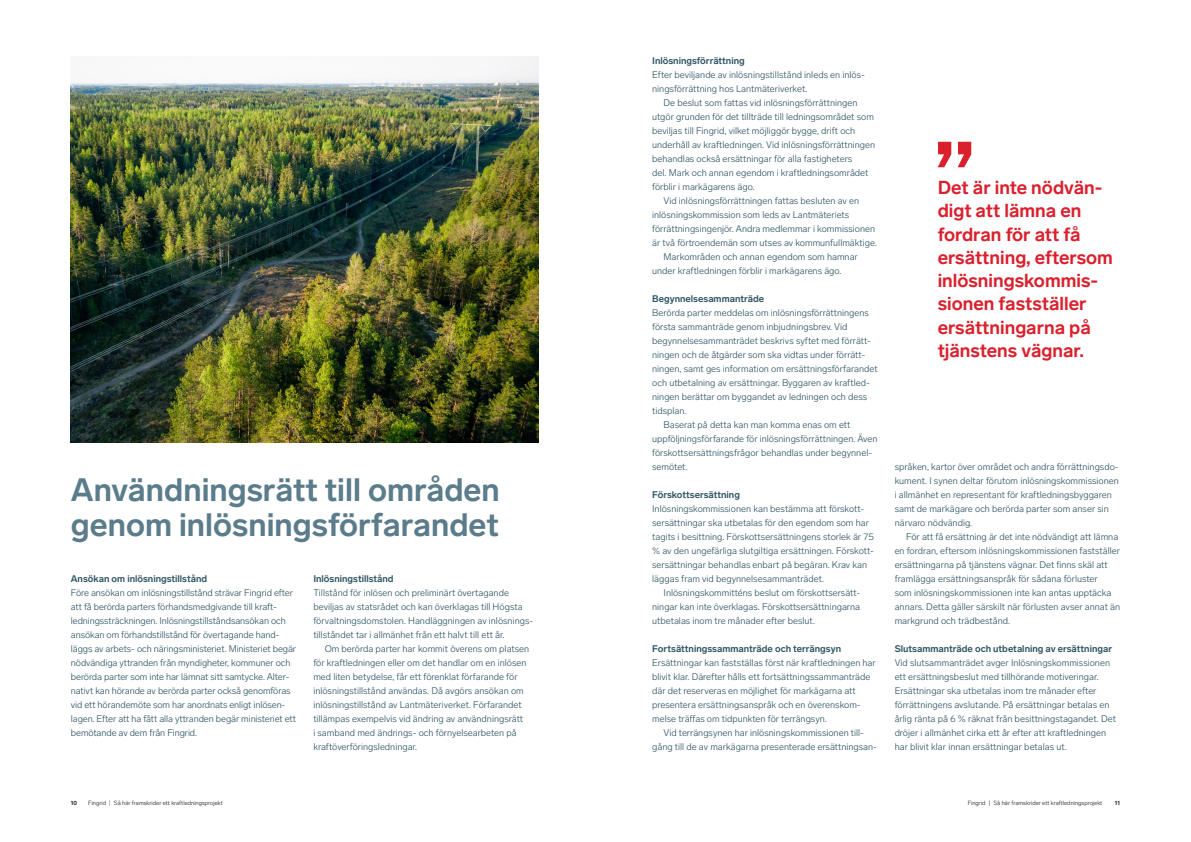
<style>
.page{position:relative;width:1191px;height:842px;background:#fff}
.page>*{position:absolute;margin:0;border:0;box-sizing:border-box;transform-origin:0 0}
.pääotsikko{font:700 32px/35px "Lab Grotesque";color:#5b7c8b}
.nosto{font:700 18.6px/23.3px "Lab Grotesque";color:#da202d}
.leipis{font:300 9.5px/14px "Lab Grotesque";color:#315564}
.leipis_sis{font:300 9.5px/14px "Lab Grotesque";color:#315564}
.väliotsikko{font:700 9.5px "Lab Grotesque";color:#315564}
.t1{font:300 6px "Lab Grotesque";color:#231f20}
.t2{font:700 6px "Lab Grotesque";color:#231f20}
</style>
<div class="page">
<img style="left:71px;top:57px;width:468px;height:386px">
<svg style="left:938px;top:142px;width:33px;height:25px"></svg>
<p class="pääotsikko" style="left:71px;top:472px;width:430px">Användningsrätt till områden genom inlösningsförfarandet</p>
<p class="väliotsikko" style="left:71px;top:573px;width:138px">Ansökan om inlösningstillstånd</p>
<p class="leipis" style="left:71px;top:586px;width:227px">Före ansökan om inlösningstillstånd strävar Fingrid efter att få berörda parters förhandsmedgivande till kraft&shy;ledningssträckningen. Inlösningstillståndsansökan och ansökan om förhandstillstånd för övertagande hand&shy;läggs av arbets- och näringsministeriet. Ministeriet begär nödvändiga yttranden från myndigheter, kommuner och berörda parter som inte har lämnat sitt samtycke. Alter&shy;nativt kan hörande av berörda parter också genomföras vid ett hörandemöte som har anordnats enligt inlösen&shy;lagen. Efter att ha fått alla yttranden begär ministeriet ett bemötande av dem från Fingrid.</p>
<p class="väliotsikko" style="left:313px;top:573px;width:82px">Inlösningstillstånd</p>
<p class="leipis" style="left:313px;top:586px;width:221px">Tillstånd för inlösen och preliminärt övertagande beviljas av statsrådet och kan överklagas till Högsta förvaltningsdomstolen. Handläggningen av inlösnings&shy;tillståndet tar i allmänhet från ett halvt till ett år.</p>
<p class="leipis_sis" style="left:313px;top:642px;width:217px;text-indent:11px">Om berörda parter har kommit överens om platsen för kraftledningen eller om det handlar om en inlösen med liten betydelse, får ett förenklat förfarande för inlösningstillstånd användas. Då avgörs ansökan om inlösningstillstånd av Lantmäteriverket. Förfarandet tillämpas exempelvis vid ändring av användningsrätt<br>i samband med ändrings- och förnyelsearbeten på kraftöverföringsledningar.</p>
<p class="väliotsikko" style="left:652px;top:55px;width:94px">Inlösningsförrättning</p>
<p class="leipis" style="left:652px;top:68px;width:214px">Efter beviljande av inlösningstillstånd inleds en inlös&shy;ningsförrättning hos Lantmäteriverket.</p>
<p class="leipis_sis" style="left:652px;top:96px;width:224px;text-indent:11px">De beslut som fattas vid inlösningsförrättningen utgör grunden för det tillträde till ledningsområdet som beviljas till Fingrid, vilket möjliggör bygge, drift och underhåll av kraftledningen. Vid inlösningsförrättningen behandlas också ersättningar för alla fastigheters<br>del. Mark och annan egendom i kraftledningsområdet förblir i markägarens ägo.</p>
<p class="leipis_sis" style="left:652px;top:194px;width:226px;text-indent:11px">Vid inlösningsförrättningen fattas besluten av en inlösningskommission som leds av Lantmäteriets förrättningsingenjör. Andra medlemmar i kommissionen är två förtroendemän som utses av kommunfullmäktige.</p>
<p class="leipis_sis" style="left:652px;top:250px;width:207px;text-indent:11px">Markområden och annan egendom som hamnar under kraftledningen förblir i markägarens ägo.</p>
<p class="väliotsikko" style="left:652px;top:293px;width:113px">Begynnelsesammanträde</p>
<p class="leipis" style="left:652px;top:306px;width:227px">Berörda parter meddelas om inlösningsförrättningens första sammanträde genom inbjudningsbrev. Vid begynnelsesammanträdet beskrivs syftet med förrätt&shy;ningen och de åtgärder som ska vidtas under förrätt&shy;ningen, samt ges information om ersättningsförfarandet och utbetalning av ersättningar. Byggaren av kraftled&shy;ningen berättar om byggandet av ledningen och dess tidsplan.</p>
<p class="leipis_sis" style="left:652px;top:418px;width:227px;text-indent:11px">Baserat på detta kan man komma enas om ett uppföljningsförfarande för inlösningsförrättningen. Även förskottsersättningsfrågor behandlas under begynnel&shy;semötet.</p>
<p class="väliotsikko" style="left:652px;top:489px;width:89px">Förskottsersättning</p>
<p class="leipis" style="left:652px;top:502px;width:223px">Inlösningskommissionen kan bestämma att förskott&shy;sersättningar ska utbetalas för den egendom som har tagits i besittning. Förskottsersättningens storlek är 75 % av den ungefärliga slutgiltiga ersättningen. Förskott&shy;sersättningar behandlas enbart på begäran. Krav kan läggas fram vid begynnelsesammanträdet.</p>
<p class="leipis_sis" style="left:652px;top:586px;width:210px;text-align:justify;text-indent:11px">Inlösningskommitténs beslut om förskottsersätt&shy;ningar kan inte överklagas. Förskottsersättningarna utbetalas inom tre månader efter beslut.</p>
<p class="väliotsikko" style="left:652px;top:643px;width:190px">Fortsättningssammanträde och terrängsyn</p>
<p class="leipis" style="left:652px;top:656px;width:225px">Ersättningar kan fastställas först när kraftledningen har blivit klar. Därefter hålls ett fortsättningssammanträde där det reserveras en möjlighet för markägarna att presentera ersättningsanspråk och en överenskom&shy;melse träffas om tidpunkten för terrängsyn.</p>
<p class="leipis_sis" style="left:652px;top:726px;width:226px;text-align:center">Vid terrängsynen har inlösningskommissionen till-<br>gång till de av markägarna presenterade ersättningsan-</p>
<p class="nosto" style="left:937px;top:176px;width:177px">Det är inte nödvän&shy;digt att lämna en fordran för att få ersättning, eftersom inlösningskommis&shy;sionen fastställer ersättningarna på tjänstens vägnar.</p>
<p class="leipis_sis" style="left:894px;top:460px;width:226px">språken, kartor över området och andra förrättningsdo&shy;kument. I synen deltar förutom inlösningskommissionen i allmänhet en representant för kraftledningsbyggaren samt de markägare och berörda parter som anser sin närvaro nödvändig.</p>
<p class="leipis_sis" style="left:894px;top:530px;width:227px;text-indent:11px">För att få ersättning är det inte nödvändigt att lämna en fordran, eftersom inlösningskommissionen fastställer ersättningarna på tjänstens vägnar. Det finns skäl att framlägga ersättningsanspråk för sådana förluster<br>som inlösningskommissionen inte kan antas upptäcka annars. Detta gäller särskilt när förlusten avser annat än markgrund och trädbestånd.</p>
<p class="väliotsikko" style="left:894px;top:643px;width:219px">Slutsammanträde och utbetalning av ersättningar</p>
<p class="leipis" style="left:894px;top:656px;width:223px">Vid slutsammanträdet avger Inlösningskommissionen ett ersättningsbeslut med tillhörande motiveringar.<br>Ersättningar ska utbetalas inom tre månader efter förrättningens avslutande. På ersättningar betalas en årlig ränta på 6 % räknat från besittningstagandet. Det dröjer i allmänhet cirka ett år efter att kraftledningen har blivit klar innan ersättningar betalas ut.</p>
<p class="t2" style="left:71px;top:800px;width:8px">10</p>
<p class="t1" style="left:88px;top:800px;width:136px">Fingrid | Så här framskrider ett kraftledningsprojekt</p>
<p class="t1" style="left:967px;top:800px;width:136px">Fingrid | Så här framskrider ett kraftledningsprojekt</p>
<p class="t2" style="left:1114px;top:800px;width:7px">11</p>
</div>
